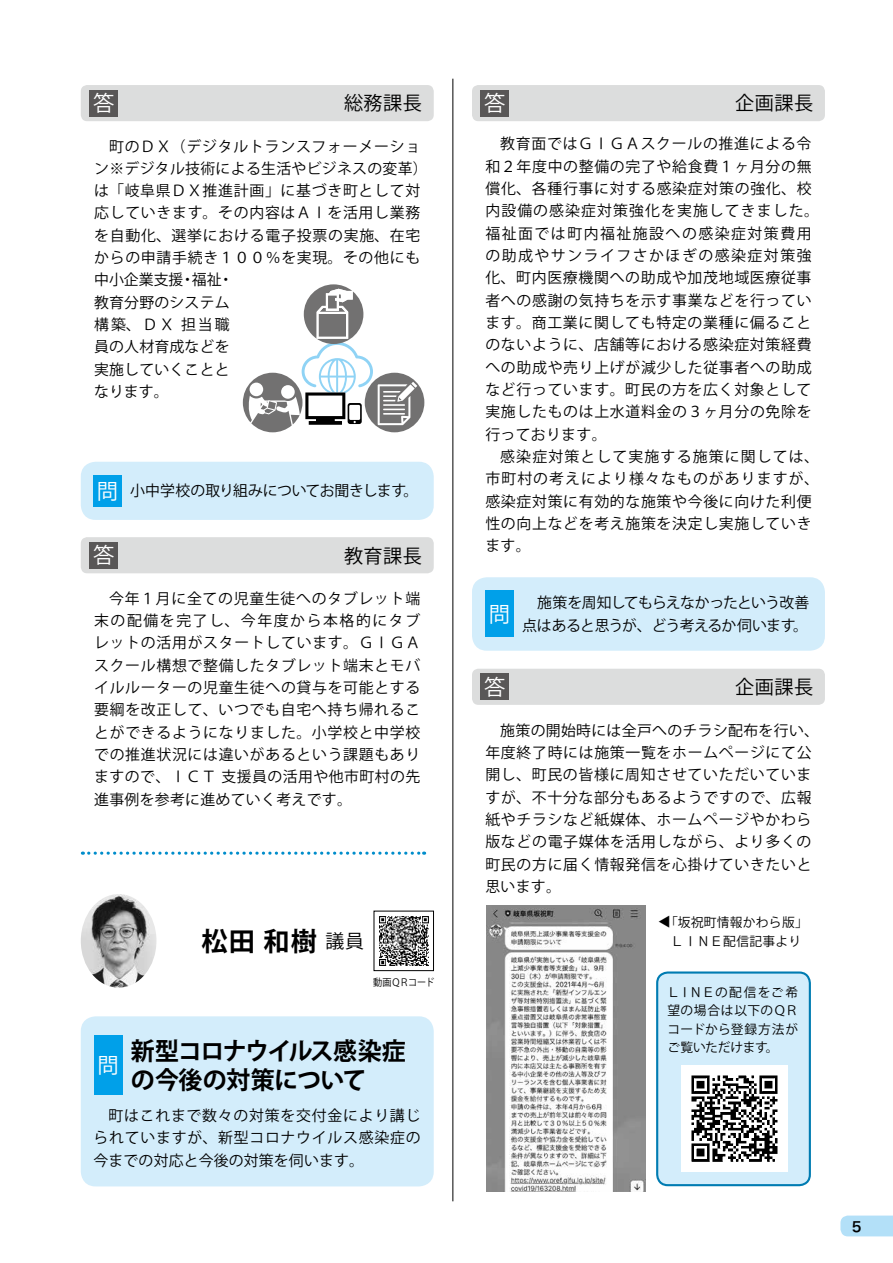
<style>
.page{position:relative;width:893px;height:1263px;background:#fff}
.page>*{position:absolute;margin:0;border:0;box-sizing:border-box;transform-origin:0 0}
.t1{font:700 26.25px "Koz Go Pr 6 N";color:#000}
.t2{font:700 24.45px/28.7px "Koz Go Pr 6 N";letter-spacing:-.025em;color:#000}
.t3{font:21.3px "Koz Go Pr 6 N";color:#fff}
.t4{font:19.2px "Koz Go Pr 6 N";letter-spacing:.025em;color:#000}
.t5{font:14.85px/22.4px "Koz Go Pr 6 N";letter-spacing:.045em;color:#000}
.t6{font:14.85px/22.4px "Koz Go Pr 6 N";letter-spacing:-.04em;color:#000;text-align:right}
.t7{font:14.85px "Koz Go Pr 6 N";letter-spacing:-.015em;color:#000}
.t8{font:13.8px "Hira Kaku Std W6";color:#000}
.t9{font:12.75px/18.1px "Koz Go Pr 6 N";letter-spacing:.02em;color:#000;text-align:justify}
.t10{font:10.05px "Koz Go Pr 6 N";letter-spacing:-.045em;color:#000;scale:.9 1}
.s1{font-size:21.3px;color:#fff}
.s2{font-weight:400;font-size:18.9px}
</style>
<div class="page">
<hr style="left:453px;top:79px;width:1px;height:1122px;background:#000">
<div style="left:472px;top:85px;width:353px;height:36px;background:#dcdddd;border-radius:6px"></div>
<div style="left:481px;top:90px;width:28px;height:26px;background:#595757"></div>
<div style="left:81px;top:462px;width:353px;height:58px;background:#d3edfb;border-radius:15px"></div>
<div style="left:93px;top:475px;width:29px;height:32px;background:#00a0e9"></div>
<div style="left:81px;top:537px;width:353px;height:36px;background:#dcdddd;border-radius:6px"></div>
<div style="left:89px;top:542px;width:29px;height:26px;background:#595757"></div>
<div style="left:81px;top:85px;width:353px;height:36px;background:#dcdddd;border-radius:6px"></div>
<div style="left:89px;top:90px;width:29px;height:26px;background:#595757"></div>
<div style="left:472px;top:577px;width:353px;height:74px;background:#d3edfb;border-radius:15px"></div>
<div style="left:485px;top:591px;width:29px;height:46px;background:#00a0e9"></div>
<svg style="left:89px;top:851px;width:336px;height:4px"></svg>
<div style="left:81px;top:1016px;width:353px;height:170px;background:#d3edfb;border-radius:15px"></div>
<div style="left:94px;top:1035px;width:28px;height:60px;background:#00a0e9"></div>
<div style="left:657px;top:972px;width:153px;height:213px;background:#d3edfb;border-radius:11px"></div>
<div style="left:656px;top:971px;width:155px;height:215px;border:2px solid #007cb2;border-radius:11px"></div>
<img style="left:379px;top:916px;width:50px;height:50px">
<div style="left:374px;top:911px;width:60px;height:60px;border:1px solid #000"></div>
<img style="left:81px;top:894px;width:75px;height:94px">
<div style="left:472px;top:669px;width:353px;height:36px;background:#dcdddd;border-radius:6px"></div>
<div style="left:481px;top:674px;width:28px;height:26px;background:#595757"></div>
<img style="left:486px;top:906px;width:160px;height:286px">
<img style="left:681px;top:1065px;width:107px;height:106px">
<div style="left:365px;top:373px;width:59px;height:59px;background:#727171;border-radius:50%"></div>
<svg style="left:243px;top:284px;width:174px;height:148px"></svg>
<svg style="left:840px;top:1215px;width:53px;height:21px"></svg>
<h3 class="t3" style="left:93px;top:91px;width:23px">答</h3>
<p class="t4" style="left:344px;top:93px;width:79px">総務課長</p>
<p class="t5" style="left:94px;top:135px;width:335px;text-indent:15px">町のＤＸ（デジタルトランスフォーメーション※デジタル技術による生活やビジネスの変革）は「岐阜県ＤＸ推進計画」に基づき町として対応していきます。その内容はＡＩを活用し業務を自動化、選挙における電子投票の実施、在宅からの申請手続き１００％を実現。その他にも中小企業支援・福祉・<br>教育分野のシステム<br>構築、ＤＸ担当職<br>員の人材育成などを<br>実施していくことと<br>なります。</p>
<p class="t7" style="left:97px;top:483px;width:323px"><span class="s1">問</span> 小中学校の取り組みについてお聞きします。</p>
<h3 class="t3" style="left:93px;top:543px;width:23px">答</h3>
<p class="t4" style="left:344px;top:545px;width:79px">教育課長</p>
<p class="t5" style="left:94px;top:587px;width:328px;text-align:justify;text-indent:15px">今年１月に全ての児童生徒へのタブレット端末の配備を完了し、今年度から本格的にタブレットの活用がスタートしています。ＧＩＧＡスクール構想で整備したタブレット端末とモバイルルーターの児童生徒への貸与を可能とする要綱を改正して、いつでも自宅へ持ち帰れることができるようになりました。小学校と中学校での推進状況には違いがあるという課題もありますので、ＩＣＴ支援員の活用や他市町村の先進事例を参考に進めていく考えです。</p>
<h1 class="t1" style="left:201px;top:926px;width:164px">松田 和樹 <span class="s2">議員</span></h1>
<p class="t10" style="left:373px;top:977px;width:70px">動画ＱＲコード</p>
<h2 class="t2" style="left:131px;top:1037px;width:276px">新型コロナウイルス感染症の今後の対策について</h2>
<p class="t5" style="left:94px;top:1104px;width:329px;text-align:justify;text-indent:15px">町はこれまで数々の対策を交付金により講じられていますが、新型コロナウイルス感染症の今までの対応と今後の対策を伺います。</p>
<h3 class="t3" style="left:98px;top:1053px;width:23px">問</h3>
<h3 class="t3" style="left:484px;top:91px;width:23px">答</h3>
<p class="t4" style="left:735px;top:93px;width:79px">企画課長</p>
<p class="t5" style="left:485px;top:133px;width:335px;text-indent:15px">教育面ではＧＩＧＡスクールの推進による令和２年度中の整備の完了や給食費１ヶ月分の無償化、各種行事に対する感染症対策の強化、校内設備の感染症対策強化を実施してきました。福祉面では町内福祉施設への感染症対策費用の助成やサンライフさかほぎの感染症対策強化、町内医療機関への助成や加茂地域医療従事者への感謝の気持ちを示す事業などを行っています。商工業に関しても特定の業種に偏ることのないように、店舗等における感染症対策経費への助成や売り上げが減少した従事者への助成など行っています。町民の方を広く対象として実施したものは上水道料金の３ヶ月分の免除を行っております。</p>
<p class="t5" style="left:485px;top:446px;width:335px;text-indent:15px">感染症対策として実施する施策に関しては、市町村の考えにより様々なものがありますが、感染症対策に有効的な施策や今後に向けた利便性の向上などを考え施策を決定し実施していきます。</p>
<h3 class="t3" style="left:489px;top:602px;width:23px">問</h3>
<p class="t6" style="left:522px;top:592px;width:289px">施策を周知してもらえなかったという改善点はあると思うが、どう考えるか伺います。</p>
<h3 class="t3" style="left:484px;top:675px;width:23px">答</h3>
<p class="t4" style="left:735px;top:676px;width:79px">企画課長</p>
<p class="t5" style="left:485px;top:719px;width:335px;text-indent:15px">施策の開始時には全戸へのチラシ配布を行い、年度終了時には施策一覧をホームページにて公開し、町民の皆様に周知させていただいていますが、不十分な部分もあるようですので、広報紙やチラシなど紙媒体、ホームページやかわら版などの電子媒体を活用しながら、より多くの町民の方に届く情報発信を心掛けていきたいと思います。</p>
<p class="t9" style="left:665px;top:913px;width:144px">「坂祝町情報かわら版」</p>
<p class="t9" style="left:656px;top:928px;width:14px;rotate:-90deg">▲</p>
<p class="t9" style="left:658px;top:932px;width:144px">　ＬＩＮＥ配信記事より</p>
<p class="t9" style="left:668px;top:984px;width:132px">ＬＩＮＥの配信をご希望の場合は以下のＱＲコードから登録方法がご覧いただけます。</p>
<p class="t8" style="left:852px;top:1216px;width:11px">5</p>
</div>
